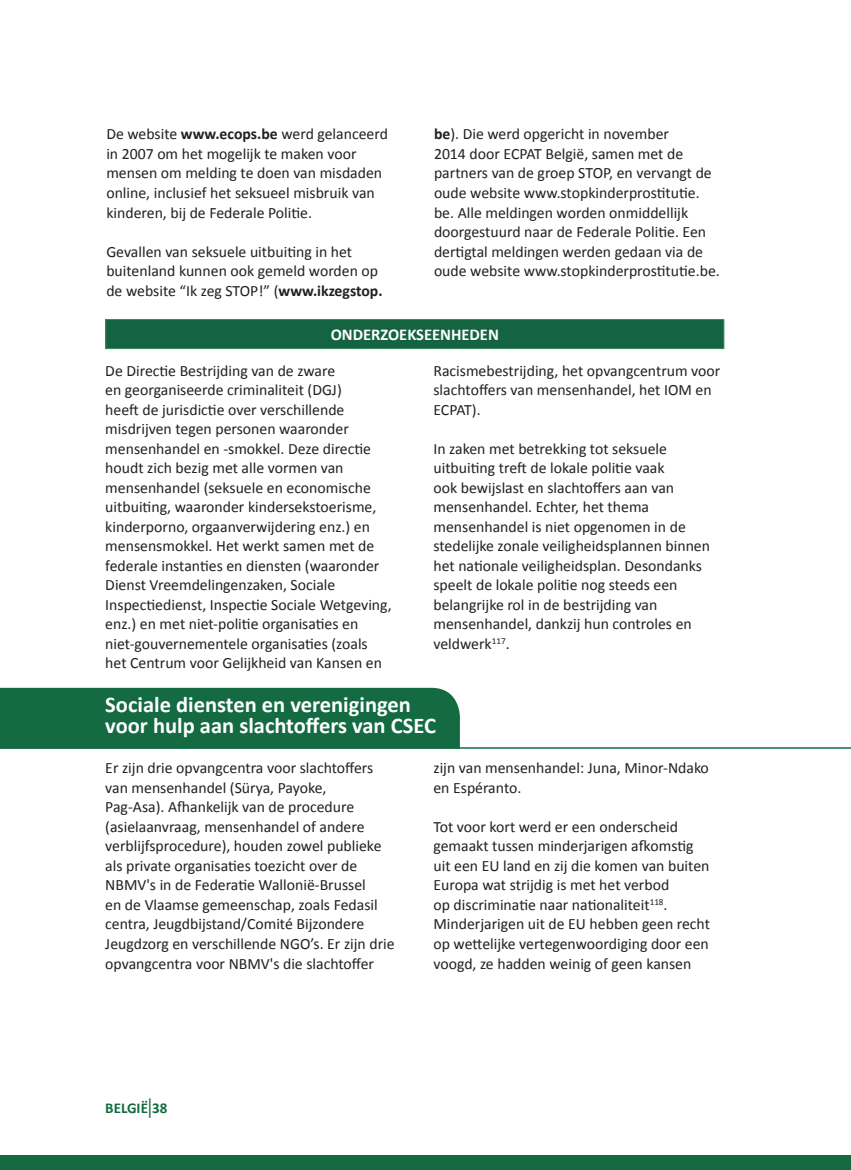
<style>
.page{position:relative;width:851px;height:1170px;background:#fff}
.page>*{position:absolute;margin:0;border:0;box-sizing:border-box;transform-origin:0 0}
.Heading_2{font:700 22.5px "Calibri";color:#fff}
.t1{font:700 16.5px "Calibri";color:#fff}
.t2{font:15.75px/19.5px "Calibri";color:#231f20}
.t3{font:700 15px "Calibri";color:#146b42}
.s1{font-weight:700}
.s2{font-family:"Myriad Cn Web";font-weight:400;font-size:19.5px}
</style>
<div class="page">
<div style="left:0;top:1154px;width:850px;height:15px;background:#146b42"></div>
<div style="left:0;top:687px;width:460px;height:60px;background:#146b42"></div>
<hr style="left:0;top:747px;width:850px;height:1px;background:#146b42">
<div style="left:106px;top:319px;width:617px;height:29px;background:#146442"></div>
<hr style="left:105px;top:319px;width:619px;height:1px;background:#438968">
<svg style="left:105px;top:320px;width:1px;height:28px"></svg>
<svg style="left:723px;top:320px;width:1px;height:28px"></svg>
<hr style="left:105px;top:348px;width:619px;height:1px;background:#438968">
<p class="t2" style="left:106px;top:124px;width:283px">De website <span class="s1">www.ecops.be</span> werd gelanceerd in 2007 om het mogelijk te maken voor mensen om melding te doen van misdaden online, inclusief het seksueel misbruik van kinderen, bij de Federale Politie.</p>
<p class="t2" style="left:106px;top:241px;width:278px">Gevallen van seksuele uitbuiting in het buitenland kunnen ook gemeld worden op de website “Ik zeg STOP!” (<span class="s1">www.ikzegstop.</span></p>
<p class="t2" style="left:434px;top:124px;width:287px"><span class="s1">be</span>). Die werd opgericht in november<br>2014 door ECPAT België, samen met de partners van de groep STOP, en vervangt de oude website www.stopkinderprostitutie. be. Alle meldingen worden onmiddellijk doorgestuurd naar de Federale Politie. Een dertigtal meldingen werden gedaan via de oude website www.stopkinderprostitutie.be.</p>
<p class="t1" style="left:330px;top:323px;width:170px">ONDERZOEKSEENHEDEN</p>
<p class="t2" style="left:105px;top:360px;width:288px">De Directie Bestrijding van de zware<br>en georganiseerde criminaliteit (DGJ)<br>heeft de jurisdictie over verschillende misdrijven tegen personen waaronder mensenhandel en -smokkel. Deze directie houdt zich bezig met alle vormen van mensenhandel (seksuele en economische uitbuiting, waaronder kindersekstoerisme, kinderporno, orgaanverwijdering enz.) en mensensmokkel. Het werkt samen met de federale instanties en diensten (waaronder Dienst Vreemdelingenzaken, Sociale Inspectiedienst, Inspectie Sociale Wetgeving, enz.) en met niet-politie organisaties en niet-gouvernementele organisaties (zoals het Centrum voor Gelijkheid van Kansen en</p>
<p class="t2" style="left:433px;top:360px;width:288px">Racismebestrijding, het opvangcentrum voor slachtoffers van mensenhandel, het IOM en<br>ECPAT).</p>
<p class="t2" style="left:433px;top:438px;width:278px">In zaken met betrekking tot seksuele uitbuiting treft de lokale politie vaak<br>ook bewijslast en slachtoffers aan van mensenhandel. Echter, het thema mensenhandel is niet opgenomen in de stedelijke zonale veiligheidsplannen binnen het nationale veiligheidsplan. Desondanks speelt de lokale politie nog steeds een belangrijke rol in de bestrijding van mensenhandel, dankzij hun controles en veldwerk<sup>117</sup>.</p>
<p class="Heading_2" style="left:105px;top:688px;width:307px">Sociale diensten en verenigingen</p>
<p class="Heading_2" style="left:105px;top:709px;width:332px">voor hulp aan slachtoffers van CSEC</p>
<p class="t2" style="left:105px;top:758px;width:291px">Er zijn drie opvangcentra voor slachtoffers van mensenhandel (Sürya, Payoke,<br>Pag-Asa). Afhankelijk van de procedure (asielaanvraag, mensenhandel of andere verblijfsprocedure), houden zowel publieke als private organisaties toezicht over de NBMV's in de Federatie Wallonië-Brussel<br>en de Vlaamse gemeenschap, zoals Fedasil centra, Jeugdbijstand/Comité Bijzondere Jeugdzorg en verschillende NGO’s. Er zijn drie opvangcentra voor NBMV's die slachtoffer</p>
<p class="t2" style="left:433px;top:758px;width:277px">zijn van mensenhandel: Juna, Minor-Ndako en Espéranto.</p>
<p class="t2" style="left:433px;top:816px;width:278px">Tot voor kort werd er een onderscheid gemaakt tussen minderjarigen afkomstig uit een EU land en zij die komen van buiten Europa wat strijdig is met het verbod<br>op discriminatie naar nationaliteit<sup>118</sup>.<br>Minderjarigen uit de EU hebben geen recht op wettelijke vertegenwoordiging door een voogd, ze hadden weinig of geen kansen</p>
<p class="t3" style="left:105px;top:1097px;width:64px">BELGIË<span class="s2">|</span>38</p>
</div>
